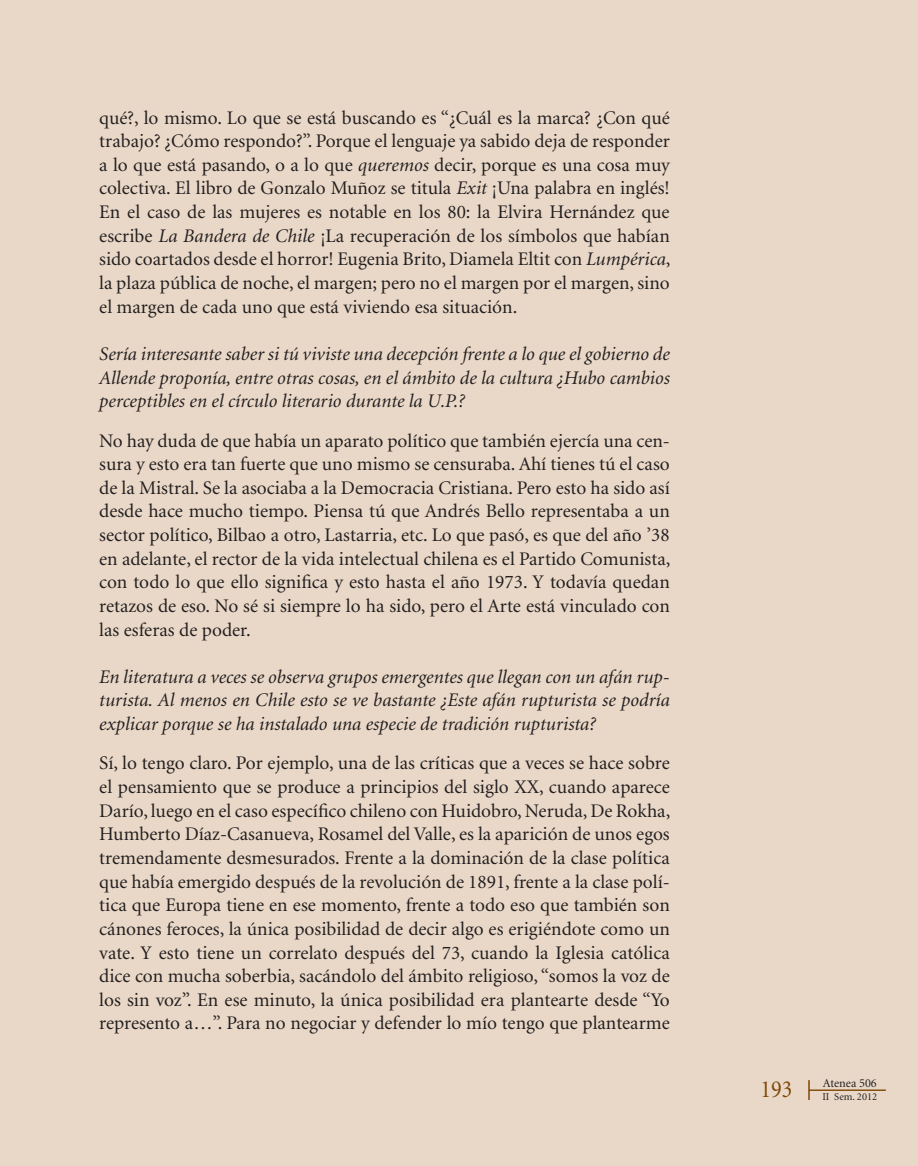
<style>
.page{position:relative;width:918px;height:1166px;background:#e9d8c7}
.page>*{position:absolute;margin:0;border:0;box-sizing:border-box;transform-origin:0 0}
.t1{font:24.5px "Minion";color:#7d4704;scale:.9 1}
.t2{font:19.25px/23.6px "Minion";color:#231f20;text-align:justify}
.t3{font:italic 19.25px/23.6px "Minion";color:#231f20;text-align:justify}
.t4{font:12.25px "Minion";color:#231f20}
.t5{font:10.5px "Minion";color:#231f20}
.s1{font-style:italic}
</style>
<div class="page">
<hr style="left:809px;top:1090px;width:76px;height:1px;background:#7d4704">
<svg style="left:808px;top:1080px;width:1px;height:20px"></svg>
<p class="t2" style="left:99px;top:106px;width:573px">qué?, lo mismo. Lo que se está buscando es “¿Cuál es la marca? ¿Con qué trabajo? ¿Cómo respondo?”. Porque el lenguaje ya sabido deja de responder a lo que está pasando, o a lo que <span class="s1">queremos</span> decir, porque es una cosa muy colectiva. El libro de Gonzalo Muñoz se titula <span class="s1">Exit</span> ¡Una palabra en inglés!<br>En el caso de las mujeres es notable en los 80: la Elvira Hernández que escribe <span class="s1">La Bandera de Chile</span> ¡La recuperación de los símbolos que habían sido coartados desde el horror! Eugenia Brito, Diamela Eltit con <span class="s1">Lumpérica</span>, la plaza pública de noche, el margen; pero no el margen por el margen, sino el margen de cada uno que está viviendo esa situación.</p>
<p class="t3" style="left:99px;top:343px;width:572px">Sería interesante saber si tú viviste una decepción frente a lo que el gobierno de Allende proponía, entre otras cosas, en el ámbito de la cultura ¿Hubo cambios perceptibles en el círculo literario durante la U.P.?</p>
<p class="t2" style="left:99px;top:429px;width:573px">No hay duda de que había un aparato político que también ejercía una cen&shy;sura y esto era tan fuerte que uno mismo se censuraba. Ahí tienes tú el caso de la Mistral. Se la asociaba a la Democracia Cristiana. Pero esto ha sido así desde hace mucho tiempo. Piensa tú que Andrés Bello representaba a un sector político, Bilbao a otro, Lastarria, etc. Lo que pasó, es que del año ’38 en adelante, el rector de la vida intelectual chilena es el Partido Comunista, con todo lo que ello significa y esto hasta el año 1973. Y todavía quedan retazos de eso. No sé si siempre lo ha sido, pero el Arte está vinculado con las esferas de poder.</p>
<p class="t3" style="left:99px;top:665px;width:572px">En literatura a veces se observa grupos emergentes que llegan con un afán rup&shy;turista. Al menos en Chile esto se ve bastante ¿Este afán rupturista se podría explicar porque se ha instalado una especie de tradición rupturista?</p>
<p class="t2" style="left:99px;top:752px;width:572px">Sí, lo tengo claro. Por ejemplo, una de las críticas que a veces se hace sobre el pensamiento que se produce a principios del siglo XX, cuando aparece Darío, luego en el caso específico chileno con Huidobro, Neruda, De Rokha, Humberto Díaz-Casanueva, Rosamel del Valle, es la aparición de unos egos tremendamente desmesurados. Frente a la dominación de la clase política que había emergido después de la revolución de 1891, frente a la clase polí&shy;tica que Europa tiene en ese momento, frente a todo eso que también son cánones feroces, la única posibilidad de decir algo es erigiéndote como un vate. Y esto tiene un correlato después del 73, cuando la Iglesia católica dice con mucha soberbia, sacándolo del ámbito religioso, “somos la voz de los sin voz”. En ese minuto, la única posibilidad era plantearte desde “Yo represento a…”. Para no negociar y defender lo mío tengo que plantearme</p>
<p class="t4" style="left:823px;top:1077px;width:56px">Atenea 506</p>
<p class="t1" style="left:760px;top:1077px;width:37px">193</p>
<p class="t5" style="left:822px;top:1091px;width:56px">II Sem. 2012</p>
</div>
